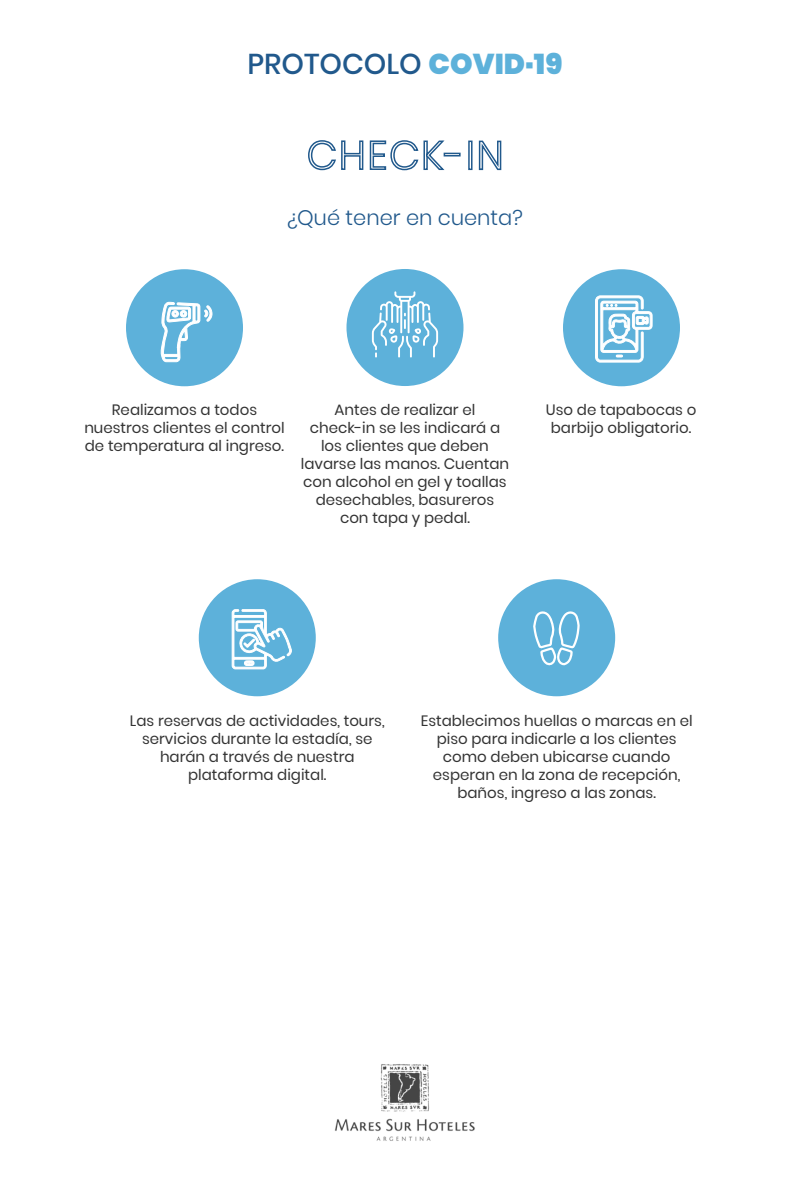
<style>
.page{position:relative;width:810px;height:1191px;background:#fff}
.page>*{position:absolute;margin:0;border:0;box-sizing:border-box;transform-origin:0 0}
.t1{font:500 28.65px "Poppins";color:#21598c}
.t2{font:300 21px "Poppins";color:#21598c}
.t3{font:15px/18px "Poppins";color:#333;text-align:center}
.s1{font-weight:900;color:#5db1da}
</style>
<div class="page">
<div style="left:346px;top:269px;width:118px;height:117px;background:#5db1da;border-radius:50%"></div>
<svg style="left:372px;top:291px;width:66px;height:66px"></svg>
<svg style="left:308px;top:140px;width:138px;height:31px"></svg>
<div style="left:444px;top:153px;width:17px;height:3px;border:2px solid #21598c"></div>
<div style="left:468px;top:140px;width:5px;height:30px;border:2px solid #21598c"></div>
<svg style="left:478px;top:140px;width:24px;height:31px"></svg>
<div style="left:126px;top:269px;width:117px;height:117px;background:#5db1da;border-radius:50%"></div>
<div style="left:498px;top:579px;width:117px;height:117px;background:#5db1da;border-radius:50%"></div>
<svg style="left:532px;top:584px;width:49px;height:82px"></svg>
<svg style="left:160px;top:302px;width:52px;height:60px"></svg>
<div style="left:199px;top:579px;width:117px;height:117px;background:#5db1da;border-radius:50%"></div>
<div style="left:563px;top:269px;width:117px;height:117px;background:#5db1da;border-radius:50%"></div>
<svg style="left:595px;top:295px;width:57px;height:67px"></svg>
<svg style="left:232px;top:579px;width:60px;height:90px"></svg>
<img style="left:334px;top:1064px;width:141px;height:77px">
<h1 class="t1" style="left:247px;top:48px;width:317px">PROTOCOLO <span class="s1">COVID·19</span></h1>
<h2 class="t2" style="left:287px;top:206px;width:237px">¿Qué tener en cuenta?</h2>
<p class="t3" style="left:84px;top:400px;width:202px">Realizamos a todos nuestros clientes el control de temperatura al ingreso.</p>
<p class="t3" style="left:301px;top:400px;width:210px">Antes de realizar el check-in se les indicará a los clientes que deben lavarse las manos. Cuentan con alcohol en gel y toallas desechables, basureros con tapa y pedal.</p>
<p class="t3" style="left:546px;top:400px;width:152px">Uso de tapabocas o barbijo obligatorio.</p>
<p class="t3" style="left:130px;top:711px;width:256px">Las reservas de actividades, tours, servicios durante la estadía, se harán a través de nuestra plataforma digital.</p>
<p class="t3" style="left:421px;top:711px;width:273px">Establecimos huellas o marcas en el piso para indicarle a los clientes como deben ubicarse cuando esperan en la zona de recepción, baños, ingreso a las zonas.</p>
</div>
